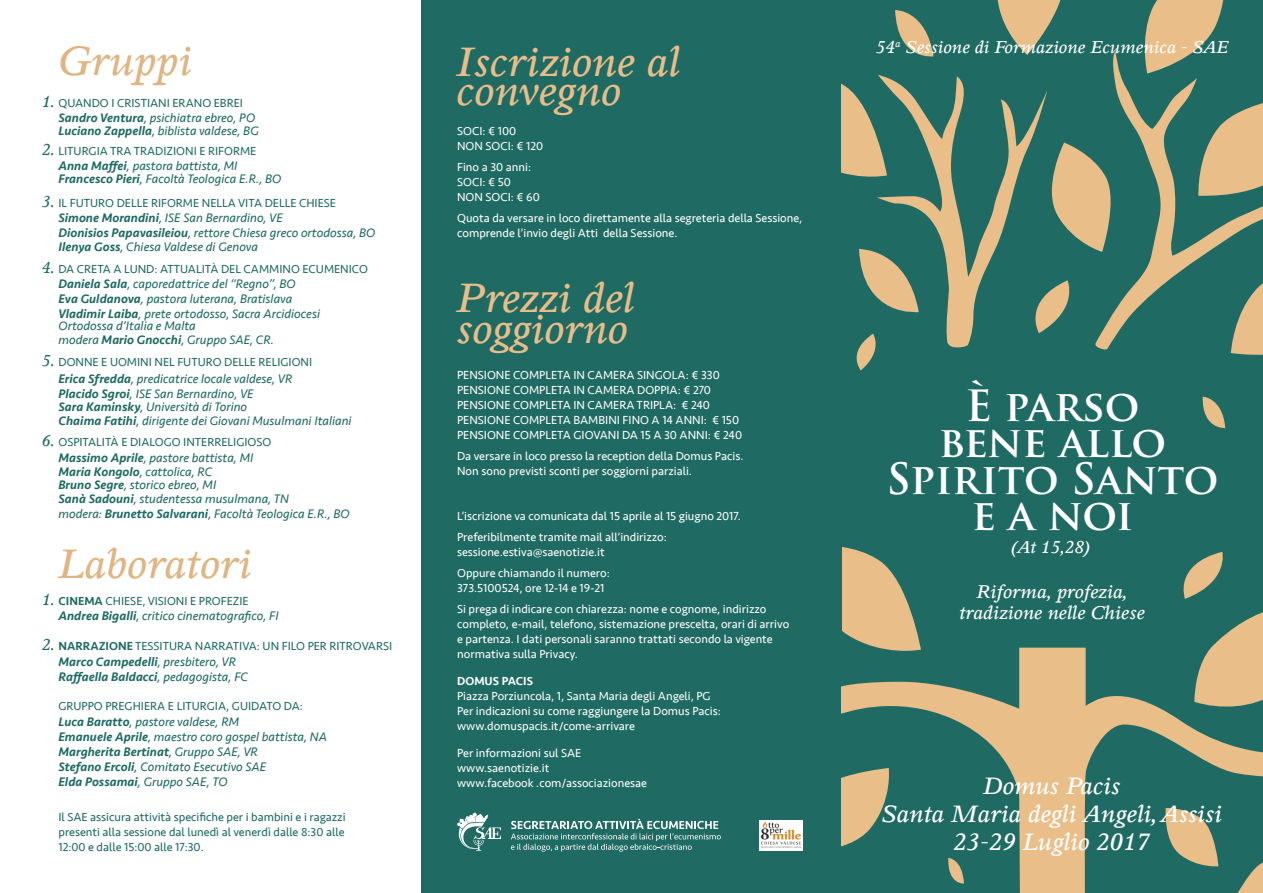
<style>
.page{position:relative;width:1263px;height:893px;background:#fff}
.page>*{position:absolute;margin:0;border:0;box-sizing:border-box;transform-origin:0 0}
.t1{font:italic 600 46.5px "Perrywood W01";color:#e9bd89}
.t2{font:italic 600 46.5px "Perrywood W01";color:#deb583}
.t3{font:700 42px/36.5px "Trajan Pro";color:#fff;text-align:center}
.t4{font:italic 600 26.85px/28.2px "Perrywood W01";color:#fff;text-align:center}
.t5{font:italic 600 21px "Perrywood W01";color:#fff}
.t6{font:italic 600 19.5px "Perrywood W01";color:#fff}
.t7{font:italic 600 18px "Perrywood W01";color:#1f6b63}
.t8{font:italic 12.75px/12px "Seravek";color:#1f6b63}
.t9{font:italic 500 12.75px "Seravek";color:#1f6b63}
.t10{font:12px/15px "Seravek";color:#fff}
.t11{font:12px/15px "Seravek";color:#1f6b63;text-align:justify}
.s1{font-weight:500}
.s2{font-weight:400}
</style>
<div class="page">
<div style="left:421px;top:0;width:842px;height:893px;background:#1f6b63"></div>
<img style="left:759px;top:821px;width:43px;height:30px">
<svg style="left:457px;top:812px;width:44px;height:39px"></svg>
<svg style="left:859px;top:249px;width:18px;height:49px"></svg>
<svg style="left:895px;top:10px;width:38px;height:47px"></svg>
<svg style="left:877px;top:76px;width:170px;height:271px"></svg>
<svg style="left:1095px;top:51px;width:168px;height:299px"></svg>
<svg style="left:842px;top:648px;width:421px;height:245px"></svg>
<svg style="left:1042px;top:143px;width:76px;height:109px"></svg>
<svg style="left:1196px;top:93px;width:67px;height:106px"></svg>
<svg style="left:1139px;top:0;width:92px;height:73px"></svg>
<svg style="left:997px;top:0;width:64px;height:55px"></svg>
<svg style="left:1231px;top:263px;width:32px;height:92px"></svg>
<svg style="left:842px;top:74px;width:45px;height:109px"></svg>
<svg style="left:842px;top:768px;width:50px;height:88px"></svg>
<svg style="left:842px;top:547px;width:79px;height:110px"></svg>
<svg style="left:1021px;top:280px;width:49px;height:53px"></svg>
<svg style="left:856px;top:334px;width:28px;height:36px"></svg>
<svg style="left:1173px;top:552px;width:90px;height:158px"></svg>
<svg style="left:1202px;top:397px;width:23px;height:32px"></svg>
<svg style="left:947px;top:858px;width:17px;height:27px"></svg>
<svg style="left:511px;top:819px;width:210px;height:33px"></svg>
<p class="t2" style="left:59px;top:35px;width:136px">Gruppi</p>
<p class="t7" style="left:42px;top:92px;width:15px">1.</p>
<p class="t11" style="left:58px;top:95px;width:186px">QUANDO I CRISTIANI ERANO EBREI</p>
<p class="t8" style="left:58px;top:111px;width:198px"><span class="s1">Sandro Ventura</span>, psichiatra ebreo, PO</p>
<p class="t8" style="left:58px;top:125px;width:202px"><span class="s1">Luciano Zappella</span>, biblista valdese, BG</p>
<p class="t11" style="left:58px;top:143px;width:199px">LITURGIA TRA TRADIZIONI E RIFORME</p>
<p class="t8" style="left:58px;top:159px;width:180px"><span class="s1">Anna Maffei</span>, pastora battista, MI</p>
<p class="t8" style="left:58px;top:173px;width:224px"><span class="s1">Francesco Pieri</span>, Facoltà Teologica E.R., BO</p>
<p class="t11" style="left:58px;top:196px;width:279px">IL FUTURO DELLE RIFORME NELLA VITA DELLE CHIESE</p>
<p class="t8" style="left:58px;top:212px;width:226px"><span class="s1">Simone Morandini</span>, ISE San Bernardino, VE</p>
<p class="t8" style="left:58px;top:227px;width:318px"><span class="s1">Dionisios Papavasileiou</span>, rettore Chiesa greco ortodossa, BO</p>
<p class="t8" style="left:58px;top:240px;width:201px"><span class="s1">Ilenya Goss</span>, Chiesa Valdese di Genova</p>
<p class="t11" style="left:58px;top:262px;width:311px">DA CRETA A LUND: ATTUALITÀ DEL CAMMINO ECUMENICO</p>
<p class="t8" style="left:58px;top:278px;width:239px"><span class="s1">Daniela Sala</span>, caporedattrice del “Regno”, BO</p>
<p class="t8" style="left:58px;top:293px;width:235px"><span class="s1">Eva Guldanova</span>, pastora luterana, Bratislava</p>
<p class="t8" style="left:58px;top:308px;width:263px"><span class="s1">Vladimir Laiba</span>, prete ortodosso, Sacra Arcidiocesi<br>Ortodossa d’Italia e Malta</p>
<p class="t8" style="left:58px;top:333px;width:217px">modera <span class="s1">Mario Gnocchi</span>, Gruppo SAE, CR.</p>
<p class="t11" style="left:58px;top:355px;width:255px">DONNE E UOMINI NEL FUTURO DELLE RELIGIONI</p>
<p class="t8" style="left:58px;top:372px;width:235px"><span class="s1">Erica Sfredda</span>, predicatrice locale valdese, VR</p>
<p class="t8" style="left:58px;top:387px;width:197px"><span class="s1">Placido Sgroi</span>, ISE San Bernardino, VE</p>
<p class="t8" style="left:58px;top:401px;width:190px"><span class="s1">Sara Kaminsky</span>, Università di Torino</p>
<p class="t8" style="left:58px;top:414px;width:295px"><span class="s1">Chaima Fatihi</span>, dirigente dei Giovani Musulmani Italiani</p>
<p class="t11" style="left:58px;top:434px;width:214px">OSPITALITÀ E DIALOGO INTERRELIGIOSO</p>
<p class="t8" style="left:58px;top:452px;width:196px"><span class="s1">Massimo Aprile</span>, pastore battista, MI</p>
<p class="t8" style="left:58px;top:465px;width:155px"><span class="s1">Maria Kongolo</span>, cattolica, RC</p>
<p class="t8" style="left:58px;top:479px;width:159px"><span class="s1">Bruno Segre</span>, storico ebreo, MI</p>
<p class="t8" style="left:58px;top:492px;width:232px"><span class="s1">Sanà Sadouni</span>, studentessa musulmana, TN</p>
<p class="t8" style="left:58px;top:507px;width:293px">modera: <span class="s1">Brunetto Salvarani</span>, Facoltà Teologica E.R., BO</p>
<p class="t7" style="left:42px;top:139px;width:15px">2.</p>
<p class="t7" style="left:42px;top:192px;width:15px">3.</p>
<p class="t7" style="left:42px;top:258px;width:15px">4.</p>
<p class="t7" style="left:42px;top:351px;width:15px">5.</p>
<p class="t7" style="left:42px;top:431px;width:15px">6.</p>
<p class="t2" style="left:59px;top:538px;width:195px">Laboratori</p>
<p class="t7" style="left:42px;top:590px;width:15px">1.</p>
<p class="t11" style="left:58px;top:593px;width:192px"><span class="s1">CINEMA</span> CHIESE, VISIONI E PROFEZIE</p>
<p class="t8" style="left:58px;top:609px;width:222px"><span class="s1">Andrea Bigalli</span>, critico cinematografico, FI</p>
<p class="t11" style="left:58px;top:638px;width:335px"><span class="s1">NARRAZIONE</span> TESSITURA NARRATIVA: UN FILO PER RITROVARSI</p>
<p class="t9" style="left:58px;top:654px;width:179px">Marco Campedelli<span class="s2">, presbitero, VR</span></p>
<p class="t9" style="left:58px;top:669px;width:191px">Raffaella Baldacci<span class="s2">, pedagogista, FC</span></p>
<p class="t11" style="left:58px;top:698px;width:246px">GRUPPO PREGHIERA E LITURGIA, GUIDATO DA:</p>
<p class="t8" style="left:58px;top:716px;width:182px"><span class="s1">Luca Baratto</span>, pastore valdese, RM</p>
<p class="t8" style="left:58px;top:731px;width:270px"><span class="s1">Emanuele Aprile</span>, maestro coro gospel battista, NA</p>
<p class="t8" style="left:58px;top:744px;width:209px;line-height:15px"><span class="s1">Margherita Bertinat</span>, Gruppo SAE, VR<br><span class="s1">Stefano Ercoli</span>, Comitato Esecutivo SAE</p>
<p class="t8" style="left:58px;top:776px;width:171px"><span class="s1">Elda Possamai</span>, Gruppo SAE, TO</p>
<p class="t11" style="left:58px;top:809px;width:289px">Il SAE assicura attività specifiche per i bambini e i ragazzi presenti alla sessione dal lunedì al venerdì dalle 8:30 alle 12:00 e dalle 15:00 alle 17:30.</p>
<p class="t7" style="left:42px;top:634px;width:15px">2.</p>
<p class="t1" style="left:457px;top:37px;width:225px">Iscrizione al</p>
<p class="t1" style="left:457px;top:65px;width:166px">convegno</p>
<p class="t10" style="left:457px;top:123px;width:88px">SOCI: € 100<br>NON SOCI: € 120</p>
<p class="t10" style="left:457px;top:159px;width:75px">Fino a 30 anni:</p>
<p class="t10" style="left:457px;top:174px;width:84px">SOCI: € 50<br>NON SOCI: € 60</p>
<p class="t10" style="left:457px;top:210px;width:347px">Quota da versare in loco direttamente alla segreteria della Sessione, comprende l’invio degli Atti della Sessione.</p>
<p class="t1" style="left:457px;top:272px;width:179px">Prezzi del</p>
<p class="t1" style="left:457px;top:304px;width:173px">soggiorno</p>
<p class="t10" style="left:457px;top:368px;width:264px">PENSIONE COMPLETA IN CAMERA SINGOLA: € 330</p>
<p class="t10" style="left:457px;top:383px;width:255px">PENSIONE COMPLETA IN CAMERA DOPPIA: € 270</p>
<p class="t10" style="left:457px;top:398px;width:254px">PENSIONE COMPLETA IN CAMERA TRIPLA: € 240</p>
<p class="t10" style="left:457px;top:413px;width:283px">PENSIONE COMPLETA BAMBINI FINO A 14 ANNI: € 150</p>
<p class="t10" style="left:457px;top:428px;width:286px">PENSIONE COMPLETA GIOVANI DA 15 A 30 ANNI: € 240</p>
<p class="t10" style="left:457px;top:449px;width:288px">Da versare in loco presso la reception della Domus Pacis.</p>
<p class="t10" style="left:457px;top:464px;width:236px">Non sono previsti sconti per soggiorni parziali.</p>
<p class="t10" style="left:457px;top:509px;width:285px">L’iscrizione va comunicata dal 15 aprile al 15 giugno 2017.</p>
<p class="t10" style="left:457px;top:530px;width:211px">Preferibilmente tramite mail all’indirizzo: sessione.estiva@saenotizie.it</p>
<p class="t10" style="left:457px;top:566px;width:154px">Oppure chiamando il numero:<br>373.5100524, ore 12-14 e 19-21</p>
<p class="t10" style="left:457px;top:602px;width:334px">Si prega di indicare con chiarezza: nome e cognome, indirizzo completo, e-mail, telefono, sistemazione prescelta, orari di arrivo e partenza. I dati personali saranno trattati secondo la vigente normativa sulla Privacy.</p>
<p class="t10" style="left:457px;top:674px;width:255px"><span class="s1">DOMUS PACIS<br></span>Piazza Porziuncola, 1, Santa Maria degli Angeli, PG</p>
<p class="t10" style="left:457px;top:704px;width:265px">Per indicazioni su come raggiungere la Domus Pacis:</p>
<p class="t10" style="left:457px;top:719px;width:179px">www.domuspacis.it/come-arrivare</p>
<p class="t10" style="left:457px;top:746px;width:126px">Per informazioni sul SAE</p>
<p class="t10" style="left:457px;top:761px;width:94px">www.saenotizie.it</p>
<p class="t10" style="left:457px;top:776px;width:191px">www.facebook .com/associazionesae</p>
<p class="t6" style="left:876px;top:36px;width:354px">54<sup>a</sup> Sessione di Formazione Ecumenica - SAE</p>
<p class="t3" style="left:886px;top:388px;width:334px">È PARSO<br>BENE ALLO<br>SPIRITO SANTO<br>E A NOI</p>
<p class="t6" style="left:1012px;top:537px;width:81px">(At 15,28)</p>
<p class="t5" style="left:977px;top:580px;width:153px">Riforma, profezia,</p>
<p class="t5" style="left:960px;top:601px;width:187px">tradizione nelle Chiese</p>
<p class="t4" style="left:882px;top:771px;width:342px">Domus Pacis<br>Santa Maria degli Angeli, Assisi<br>23-29 Luglio 2017</p>
</div>
